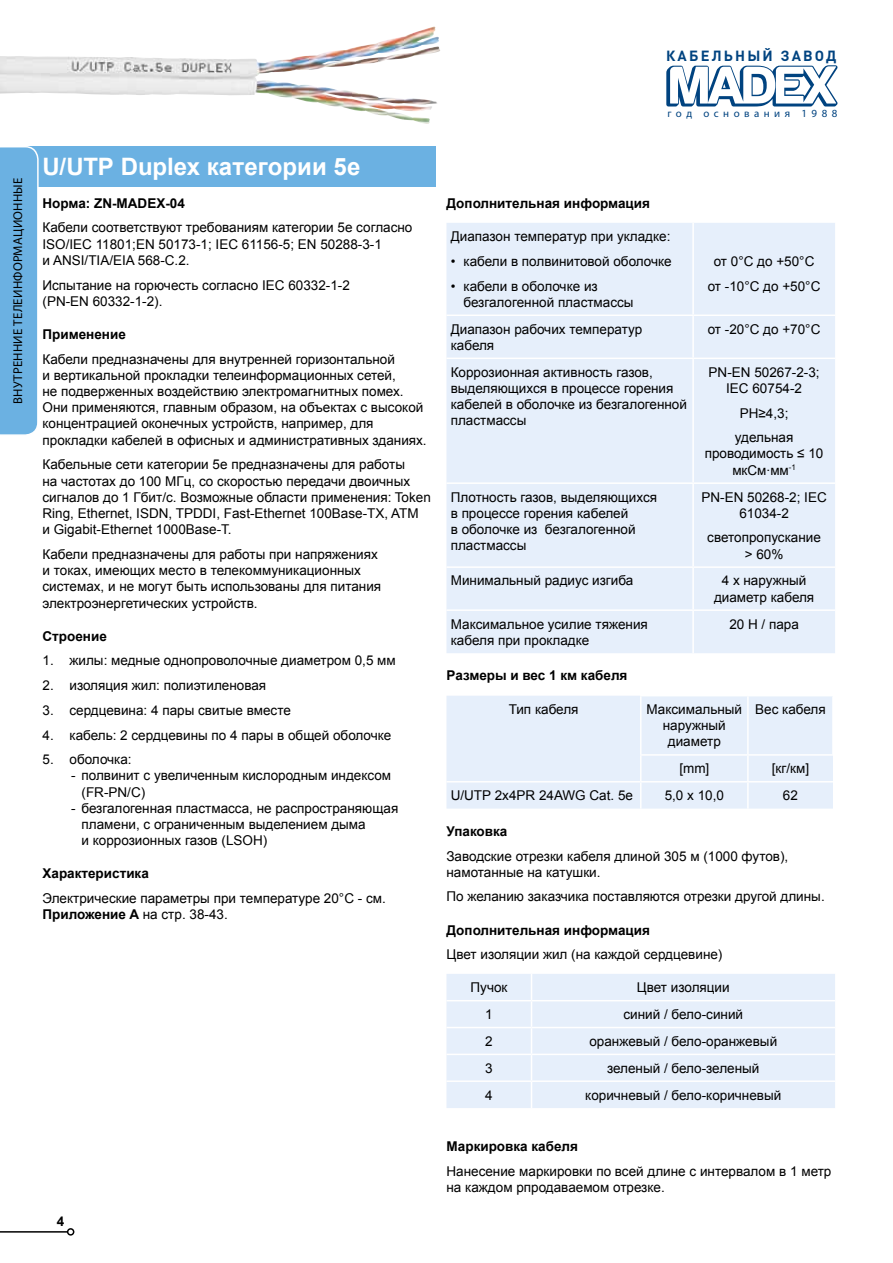
<style>
.page{position:relative;width:893px;height:1263px;background:#fff}
.page>*{position:absolute;margin:0;border:0;box-sizing:border-box;transform-origin:0 0}
.t1{font:700 24px "Arial";color:#fff}
.t2{font:700 14.55px "DIN Pro";letter-spacing:.15em;color:#004380}
.t3{font:13.5px/16.2px "Arial";color:#000}
.t4{font:700 13.5px "Arial";color:#000}
.t5{font:12.75px "Myriad Pro";letter-spacing:.02em;color:#000}
.t6{font:10.95px "Myriad Pro";letter-spacing:.41em;color:#004380}
.s1{font-weight:700}
</style>
<div class="page">
<hr style="left:0;top:1231px;width:68px;height:1px;background:#000">
<div style="left:67px;top:1228px;width:7px;height:7px;border:2px solid #000;border-radius:50%"></div>
<svg style="left:666px;top:65px;width:172px;height:41px"></svg>
<div style="left:0;top:147px;width:435px;height:40px;background:#6bb1e2"></div>
<div style="left:446px;top:223px;width:389px;height:430px;background:#e6effb"></div>
<hr style="left:692px;top:223px;width:2px;height:91px;background:#fff">
<hr style="left:446px;top:314px;width:247px;height:2px;background:#fff">
<hr style="left:693px;top:314px;width:142px;height:2px;background:#fff">
<hr style="left:692px;top:316px;width:2px;height:42px;background:#fff">
<hr style="left:446px;top:358px;width:247px;height:1px;background:#fff">
<hr style="left:693px;top:358px;width:142px;height:1px;background:#fff">
<hr style="left:692px;top:359px;width:2px;height:123px;background:#fff">
<hr style="left:446px;top:482px;width:247px;height:2px;background:#fff">
<hr style="left:693px;top:482px;width:142px;height:2px;background:#fff">
<hr style="left:692px;top:484px;width:2px;height:82px;background:#fff">
<hr style="left:446px;top:566px;width:247px;height:2px;background:#fff">
<hr style="left:693px;top:566px;width:142px;height:2px;background:#fff">
<hr style="left:692px;top:568px;width:2px;height:41px;background:#fff">
<hr style="left:446px;top:609px;width:247px;height:2px;background:#fff">
<hr style="left:693px;top:609px;width:142px;height:2px;background:#fff">
<hr style="left:692px;top:611px;width:2px;height:42px;background:#fff">
<div style="left:446px;top:696px;width:387px;height:113px;background:#e6effb"></div>
<hr style="left:748px;top:754px;width:86px;height:2px;background:#fff">
<hr style="left:747px;top:756px;width:2px;height:25px;background:#fff">
<hr style="left:641px;top:781px;width:107px;height:1px;background:#fff">
<div style="left:446px;top:974px;width:389px;height:134px;background:#e6effb"></div>
<hr style="left:446px;top:1000px;width:85px;height:1px;background:#fff">
<hr style="left:531px;top:1000px;width:304px;height:1px;background:#fff">
<hr style="left:446px;top:1027px;width:85px;height:1px;background:#fff">
<hr style="left:531px;top:1027px;width:304px;height:1px;background:#fff">
<hr style="left:446px;top:1053px;width:85px;height:2px;background:#fff">
<hr style="left:531px;top:1053px;width:304px;height:2px;background:#fff">
<hr style="left:446px;top:1080px;width:85px;height:2px;background:#fff">
<hr style="left:531px;top:1080px;width:304px;height:2px;background:#fff">
<svg style="left:531px;top:974px;width:1px;height:134px"></svg>
<div style="left:0;top:146px;width:39px;height:289px;background:#6bb1e2"></div>
<img style="left:0;top:36px;width:440px;height:88px">
<p class="t2" style="left:666px;top:46px;width:172px">КАБЕЛЬНЫЙ ЗАВОД</p>
<p class="t5" style="left:10px;top:404px;width:228px;rotate:-90deg">ВНУТРЕННИЕ ТЕЛЕИНФОРМАЦИОННЫЕ</p>
<h1 class="t1" style="left:43px;top:150px;width:319px">U/UTP Duplex категории 5e</h1>
<p class="t4" style="left:43px;top:194px;width:144px">Норма: ZN-MADEX-04</p>
<p class="t3" style="left:43px;top:220px;width:371px">Кабели соответствуют требованиям категории 5e согласно<br>ISO/IEC 11801;EN 50173-1; IEC 61156-5; EN 50288-3-1<br>и ANSI/TIA/EIA 568-C.2.</p>
<p class="t3" style="left:43px;top:277px;width:309px">Испытание на горючесть согласно IEC 60332-1-2 (PN-EN 60332-1-2).</p>
<p class="t4" style="left:43px;top:325px;width:85px">Применение</p>
<p class="t3" style="left:43px;top:351px;width:386px">Кабели предназначены для внутренней горизонтальной<br>и вертикальной прокладки телеинформационных сетей,<br>не подверженных воздействию электромагнитных помех.<br>Они применяются, главным образом, на объектах с высокой концентрацией оконечных устройств, например, для прокладки кабелей в офисных и административных зданиях.</p>
<p class="t3" style="left:43px;top:457px;width:390px">Кабельные сети категории 5e предназначены для работы<br>на частотах до 100 МГц, со скоростью передачи двоичных сигналов до 1 Гбит/с. Возможные области применения: Token Ring, Ethernet, ISDN, TPDDI, Fast-Ethernet 100Base-TX, ATM<br>и Gigabit-Ethernet 1000Base-T.</p>
<p class="t3" style="left:43px;top:546px;width:340px">Кабели предназначены для работы при напряжениях и токах, имеющих место в телекоммуникационных системах, и не могут быть использованы для питания электроэнергетических устройств.</p>
<p class="t4" style="left:43px;top:627px;width:66px">Строение</p>
<p class="t3" style="left:43px;top:653px;width:355px">1. жилы: медные однопроволочные диаметром 0,5 мм</p>
<p class="t3" style="left:43px;top:677px;width:225px">2. изоляция жил: полиэтиленовая</p>
<p class="t3" style="left:43px;top:702px;width:250px">3. сердцевина: 4 пары свитые вместе</p>
<p class="t3" style="left:43px;top:727px;width:350px">4. кабель: 2 сердцевины по 4 пары в общей оболочке</p>
<p class="t3" style="left:43px;top:751px;width:91px">5. оболочка:</p>
<p class="t3" style="left:82px;top:768px;width:311px;text-indent:-11px">- полвинит с увеличенным кислородным индексом (FR-PN/C)</p>
<p class="t3" style="left:82px;top:800px;width:318px;text-indent:-11px">- безгалогенная пластмасса, не распространяющая пламени, с ограниченным выделением дыма<br>и коррозионных газов (LSOH)</p>
<p class="t4" style="left:43px;top:865px;width:108px">Характеристика</p>
<p class="t3" style="left:43px;top:890px;width:345px">Электрические параметры при температуре 20°C - см.<br><span class="s1">Приложение A</span> на стр. 38-43.</p>
<p class="t4" style="left:57px;top:1212px;width:9px">4</p>
<p class="t6" style="left:667px;top:106px;width:171px">год основания 1988</p>
<p class="t4" style="left:446px;top:195px;width:205px">Дополнительная информация</p>
<p class="t3" style="left:451px;top:228px;width:221px">Диапазон температур при укладке:</p>
<p class="t3" style="left:451px;top:253px;width:222px">• кабели в полвинитовой оболочке</p>
<p class="t3" style="left:463px;top:278px;width:172px;text-indent:-13px">• кабели в оболочке из безгалогенной пластмассы</p>
<p class="t3" style="left:708px;top:249px;width:114px;line-height:24.8px;text-align:center">от 0°C до +50°C от -10°C до +50°C</p>
<p class="t3" style="left:451px;top:321px;width:193px">Диапазон рабочих температур кабеля</p>
<p class="t3" style="left:708px;top:321px;width:114px">от -20°C до +70°C</p>
<p class="t3" style="left:451px;top:364px;width:238px">Коррозионная активность газов, выделяющихся в процессе горения кабелей в оболочке из безгалогенной пластмассы</p>
<p class="t3" style="left:709px;top:364px;width:113px;text-align:center">PN-EN 50267-2-3;<br>IEC 60754-2</p>
<p class="t3" style="left:735px;top:401px;width:60px;line-height:24.8px;text-align:center">PH≥4,3; удельная</p>
<p class="t3" style="left:705px;top:446px;width:120px;text-align:center">проводимость ≤ 10 мкСм∙мм<sup>-1</sup></p>
<p class="t3" style="left:451px;top:489px;width:208px">Плотность газов, выделяющихся в процессе горения кабелей<br>в оболочке из безгалогенной пластмассы</p>
<p class="t3" style="left:701px;top:489px;width:127px;text-align:center">PN-EN 50268-2; IEC<br>61034-2</p>
<p class="t3" style="left:707px;top:530px;width:115px;text-align:center">светопропускание &gt; 60%</p>
<p class="t3" style="left:451px;top:573px;width:184px">Минимальный радиус изгиба</p>
<p class="t3" style="left:714px;top:573px;width:102px;text-align:center">4 x наружный диаметр кабеля</p>
<p class="t3" style="left:451px;top:616px;width:199px">Максимальное усилие тяжения кабеля при прокладке</p>
<p class="t3" style="left:729px;top:616px;width:71px">20 Н / пара</p>
<p class="t4" style="left:446px;top:667px;width:182px">Размеры и вес 1 км кабеля</p>
<p class="t3" style="left:509px;top:701px;width:71px">Тип кабеля</p>
<p class="t3" style="left:646px;top:701px;width:97px;text-align:center">Максимальный наружный диаметр</p>
<p class="t3" style="left:755px;top:701px;width:72px">Вес кабеля</p>
<p class="t3" style="left:679px;top:760px;width:31px">[mm]</p>
<p class="t3" style="left:772px;top:760px;width:39px">[кг/км]</p>
<p class="t3" style="left:451px;top:787px;width:184px">U/UTP 2x4PR 24AWG Cat. 5e</p>
<p class="t3" style="left:665px;top:787px;width:61px">5,0 x 10,0</p>
<p class="t3" style="left:783px;top:787px;width:17px">62</p>
<p class="t4" style="left:446px;top:822px;width:62px">Упаковка</p>
<p class="t3" style="left:446px;top:848px;width:343px">Заводские отрезки кабеля длиной 305 м (1000 футов), намотанные на катушки.</p>
<p class="t3" style="left:446px;top:889px;width:380px">По желанию заказчика поставляются отрезки другой длины.</p>
<p class="t4" style="left:446px;top:921px;width:205px">Дополнительная информация</p>
<p class="t3" style="left:446px;top:947px;width:277px">Цвет изоляции жил (на каждой сердцевине)</p>
<p class="t3" style="left:471px;top:979px;width:38px">Пучок</p>
<p class="t3" style="left:637px;top:979px;width:94px">Цвет изоляции</p>
<p class="t3" style="left:485px;top:1006px;width:9px">1</p>
<p class="t3" style="left:623px;top:1006px;width:121px">синий / бело-синий</p>
<p class="t3" style="left:485px;top:1033px;width:9px">2</p>
<p class="t3" style="left:589px;top:1033px;width:189px">оранжевый / бело-оранжевый</p>
<p class="t3" style="left:485px;top:1060px;width:9px">3</p>
<p class="t3" style="left:607px;top:1060px;width:154px">зеленый / бело-зеленый</p>
<p class="t3" style="left:485px;top:1087px;width:9px">4</p>
<p class="t3" style="left:585px;top:1087px;width:197px">коричневый / бело-коричневый</p>
<p class="t4" style="left:446px;top:1138px;width:133px">Маркировка кабеля</p>
<p class="t3" style="left:446px;top:1163px;width:386px">Нанесение маркировки по всей длине с интервалом в 1 метр на каждом pпродаваемом отрезке.</p>
</div>
